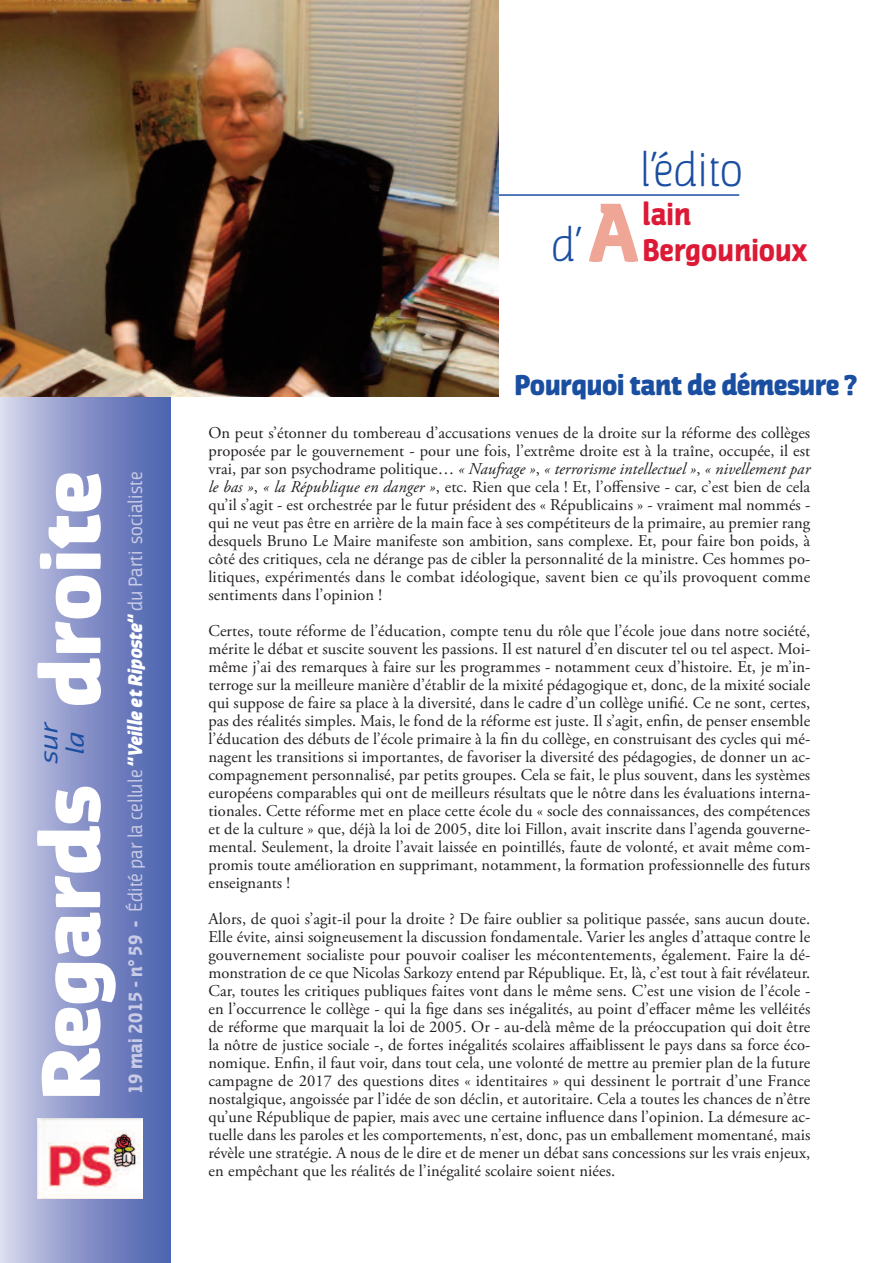
<style>
.page{position:relative;width:893px;height:1263px;background:#fff}
.page>*{position:absolute;margin:0;border:0;box-sizing:border-box;transform-origin:0 0}
.t1{font:900 77.7px "Jaures";letter-spacing:.015em;color:#fff;scale:1.09 1}
.t2{font:300 45px "Jaures";color:#1a4ea1}
.t3{font:700 30px/36px "Jaures";color:#dc1a36}
.t4{font:900 27px "Jaures";color:#1a4ea1}
.t5{font:italic 23.25px/26.4px "Jaures";color:#1a4ea1;text-align:center;scale:1.26 1}
.t6{font:18.6px "Jaures";letter-spacing:.015em;color:#c9cbe6}
.t7{font:16.5px/18px "Adobe Garamond Pro";letter-spacing:.005em;color:#231f20;text-align:justify}
.s1{font-weight:700}
.s2{font-weight:900}
.s3{font-weight:900;color:#fff}
.s4{font-weight:900;font-style:italic;color:#fff}
.s5{font-weight:700;font-size:79.65px;color:#f0a697}
.s6{font-style:italic}
</style>
<div class="page">
<hr style="left:411px;top:194px;width:328px;height:2px;background:#1a4ea1">
<img style="left:0;top:397px;width:171px;height:866px">
<img style="left:0;top:0;width:499px;height:397px">
<img style="left:37px;top:1119px;width:106px;height:79px">
<h1 class="t1" style="left:28px;top:1100px;width:578px;rotate:-90deg">Regards droite</h1>
<h3 class="t5" style="left:36px;top:763px;width:33px;rotate:-90deg">sur la</h3>
<p class="t6" style="left:125px;top:1094px;width:624px;rotate:-90deg"><span class="s1">19 mai 2015 - n° 59</span> <span class="s2">-</span> Édité par la cellule <span class="s3">“</span><span class="s4">Veille et Riposte</span><span class="s3">“</span>du Parti socialiste</p>
<h2 class="t2" style="left:640px;top:144px;width:105px">l’édito</h2>
<h2 class="t2" style="left:551px;top:219px;width:89px">d’<span class="s5">A</span></h2>
<h3 class="t3" style="left:642px;top:197px;width:166px">lain<br>Bergounioux</h3>
<h3 class="t4" style="left:515px;top:370px;width:344px">Pourquoi tant de démesure ?</h3>
<p class="t7" style="left:208px;top:425px;width:603px">On peut s’étonner du tombereau d’accusations venues de la droite sur la réforme des collèges proposée par le gouvernement - pour une fois, l’extrême droite est à la traîne, occupée, il est vrai, par son psychodrame politique… <span class="s6">« Naufrage »</span>, <span class="s6">« terrorisme intellectuel »</span>, <span class="s6">« nivellement par le bas »</span>, <span class="s6">« la République en danger »</span>, etc. Rien que cela ! Et, l’offensive - car, c’est bien de cela qu’il s’agit - est orchestrée par le futur président des « Républicains » - vraiment mal nommés - qui ne veut pas être en arrière de la main face à ses compétiteurs de la primaire, au premier rang desquels Bruno Le Maire manifeste son ambition, sans complexe. Et, pour faire bon poids, à côté des critiques, cela ne dérange pas de cibler la personnalité de la ministre. Ces hommes po&shy;litiques, expérimentés dans le combat idéologique, savent bien ce qu’ils provoquent comme sentiments dans l’opinion !</p>
<p class="t7" style="left:208px;top:623px;width:603px">Certes, toute réforme de l’éducation, compte tenu du rôle que l’école joue dans notre société, mérite le débat et suscite souvent les passions. Il est naturel d’en discuter tel ou tel aspect. Moi&shy;même j’ai des remarques à faire sur les programmes - notamment ceux d’histoire. Et, je m’in&shy;terroge sur la meilleure manière d’établir de la mixité pédagogique et, donc, de la mixité sociale qui suppose de faire sa place à la diversité, dans le cadre d’un collège unifié. Ce ne sont, certes, pas des réalités simples. Mais, le fond de la réforme est juste. Il s’agit, enfin, de penser ensemble l’éducation des débuts de l’école primaire à la fin du collège, en construisant des cycles qui mé&shy;nagent les transitions si importantes, de favoriser la diversité des pédagogies, de donner un ac&shy;compagnement personnalisé, par petits groupes. Cela se fait, le plus souvent, dans les systèmes européens comparables qui ont de meilleurs résultats que le nôtre dans les évaluations interna&shy;tionales. Cette réforme met en place cette école du « socle des connaissances, des compétences et de la culture » que, déjà la loi de 2005, dite loi Fillon, avait inscrite dans l’agenda gouverne&shy;mental. Seulement, la droite l’avait laissée en pointillés, faute de volonté, et avait même com&shy;promis toute amélioration en supprimant, notamment, la formation professionnelle des futurs enseignants !</p>
<p class="t7" style="left:208px;top:911px;width:603px">Alors, de quoi s’agit-il pour la droite ? De faire oublier sa politique passée, sans aucun doute.<br>Elle évite, ainsi soigneusement la discussion fondamentale. Varier les angles d’attaque contre le gouvernement socialiste pour pouvoir coaliser les mécontentements, également. Faire la dé&shy;monstration de ce que Nicolas Sarkozy entend par République. Et, là, c’est tout à fait révélateur.<br>Car, toutes les critiques publiques faites vont dans le même sens. C’est une vision de l’école - en l’occurrence le collège - qui la fige dans ses inégalités, au point d’effacer même les velléités de réforme que marquait la loi de 2005. Or - au-delà même de la préoccupation qui doit être la nôtre de justice sociale -, de fortes inégalités scolaires affaiblissent le pays dans sa force éco&shy;nomique. Enfin, il faut voir, dans tout cela, une volonté de mettre au premier plan de la future campagne de 2017 des questions dites « identitaires » qui dessinent le portrait d’une France nostalgique, angoissée par l’idée de son déclin, et autoritaire. Cela a toutes les chances de n’être qu’une République de papier, mais avec une certaine influence dans l’opinion. La démesure ac&shy;tuelle dans les paroles et les comportements, n’est, donc, pas un emballement momentané, mais révèle une stratégie. A nous de le dire et de mener un débat sans concessions sur les vrais enjeux, en empêchant que les réalités de l’inégalité scolaire soient niées.</p>
</div>
